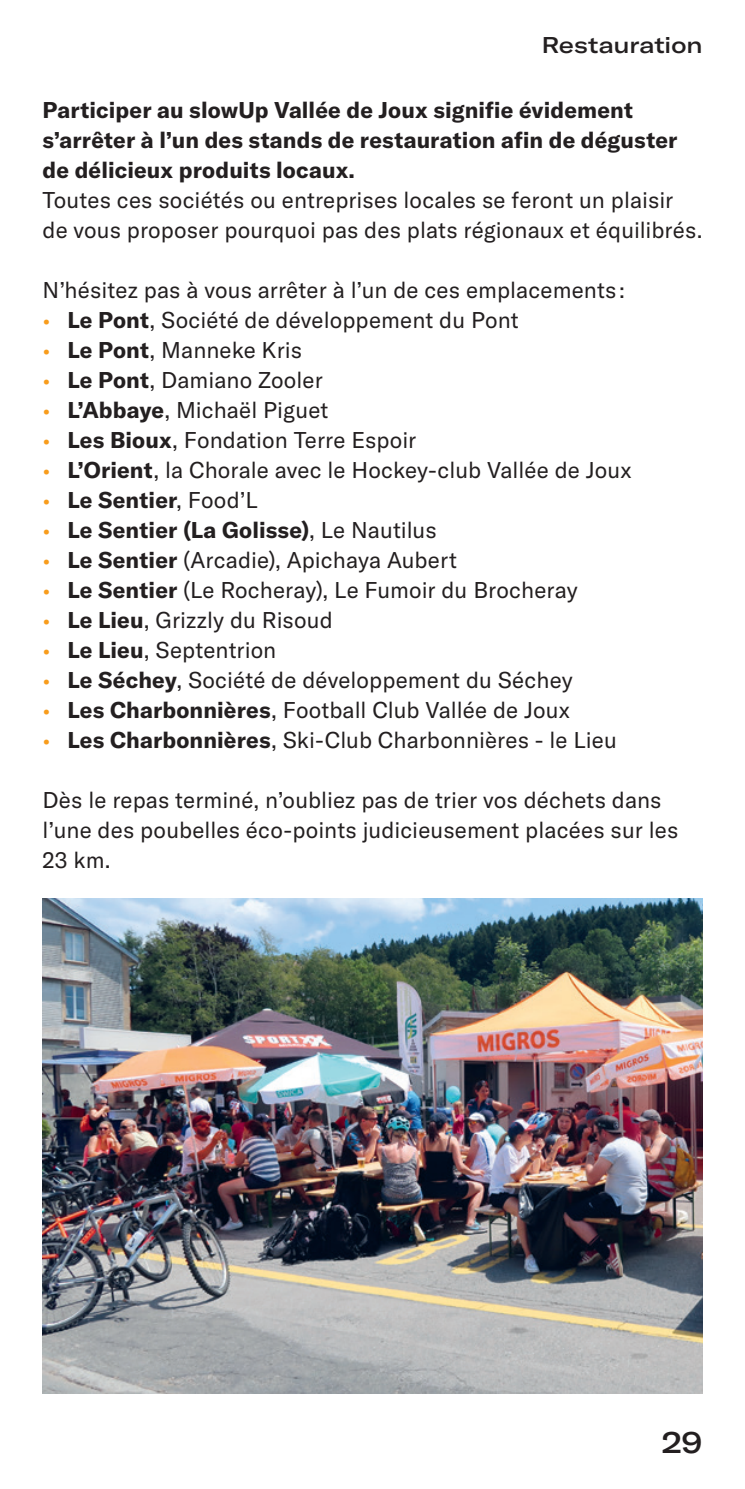
<style>
.page{position:relative;width:745px;height:1489px;background:#fff}
.page>*{position:absolute;margin:0;border:0;box-sizing:border-box;transform-origin:0 0}
.t1{font:500 expanded 30px "GT America";color:#231f20}
.P1_-_Lauftext{font:22.5px/30px "GT America";letter-spacing:.005em;color:#231f20}
.P1_-_Lauftext-2{font:700 22.5px/30px "GT America";letter-spacing:.005em;color:#231f20}
.Rubriktitel{font:500 expanded 22.5px "GT America";color:#231f20}
.s1{color:#f89c1c}
.s2{font-weight:700}
.s3{font-weight:400;color:#f89c1c}
.s4{font-weight:400}
</style>
<div class="page">
<img style="left:43px;top:898px;width:659px;height:495px">
<p class="Rubriktitel" style="left:541px;top:31px;width:162px">Restauration</p>
<p class="P1_-_Lauftext-2" style="left:43px;top:94px;width:591px">Participer au slowUp Vallée de Joux signifie évidement</p>
<p class="P1_-_Lauftext-2" style="left:43px;top:124px;width:636px">s’arrêter à l’un des stands de restauration afin de déguster de délicieux produits locaux.</p>
<p class="P1_-_Lauftext" style="left:43px;top:185px;width:661px">Toutes ces sociétés ou entreprises locales se feront un plaisir de vous proposer pourquoi pas des plats régionaux et équilibrés.</p>
<p class="P1_-_Lauftext" style="left:43px;top:275px;width:583px">N’hésitez pas à vous arrêter à l’un de ces emplacements :</p>
<p class="P1_-_Lauftext" style="left:43px;top:305px;width:477px"><span class="s1">•</span> <span class="s2">Le Pont</span>, Société de développement du Pont</p>
<p class="P1_-_Lauftext" style="left:43px;top:335px;width:261px"><span class="s1">•</span> <span class="s2">Le Pont</span>, Manneke Kris</p>
<p class="P1_-_Lauftext" style="left:43px;top:365px;width:281px"><span class="s1">•</span> <span class="s2">Le Pont</span>, Damiano Zooler</p>
<p class="P1_-_Lauftext" style="left:43px;top:395px;width:287px"><span class="s1">•</span> <span class="s2">L’Abbaye</span>, Michaël Piguet</p>
<p class="P1_-_Lauftext" style="left:43px;top:425px;width:375px"><span class="s1">•</span> <span class="s2">Les Bioux</span>, Fondation Terre Espoir</p>
<p class="P1_-_Lauftext" style="left:43px;top:455px;width:590px"><span class="s1">•</span> <span class="s2">L’Orient</span>, la Chorale avec le Hockey-club Vallée de Joux</p>
<p class="P1_-_Lauftext-2" style="left:43px;top:484px;width:217px"><span class="s3">•</span> Le Sentier<span class="s4">, Food’L</span></p>
<p class="P1_-_Lauftext-2" style="left:43px;top:514px;width:395px"><span class="s3">•</span> Le Sentier (La Golisse)<span class="s4">, Le Nautilus</span></p>
<p class="P1_-_Lauftext" style="left:43px;top:545px;width:415px"><span class="s1">•</span> <span class="s2">Le Sentier</span> (Arcadie), Apichaya Aubert</p>
<p class="P1_-_Lauftext" style="left:43px;top:575px;width:536px"><span class="s1">•</span> <span class="s2">Le Sentier</span> (Le Rocheray), Le Fumoir du Brocheray</p>
<p class="P1_-_Lauftext" style="left:43px;top:605px;width:291px"><span class="s1">•</span> <span class="s2">Le Lieu</span>, Grizzly du Risoud</p>
<p class="P1_-_Lauftext" style="left:43px;top:635px;width:235px"><span class="s1">•</span> <span class="s2">Le Lieu</span>, Septentrion</p>
<p class="P1_-_Lauftext" style="left:43px;top:665px;width:531px"><span class="s1">•</span> <span class="s2">Le Séchey</span>, Société de développement du Séchey</p>
<p class="P1_-_Lauftext" style="left:43px;top:695px;width:528px"><span class="s1">•</span> <span class="s2">Les Charbonnières</span>, Football Club Vallée de Joux</p>
<p class="P1_-_Lauftext" style="left:43px;top:725px;width:575px"><span class="s1">•</span> <span class="s2">Les Charbonnières</span>, Ski-Club Charbonnières - le Lieu</p>
<p class="P1_-_Lauftext" style="left:43px;top:785px;width:637px">Dès le repas terminé, n’oubliez pas de trier vos déchets dans l’une des poubelles éco-points judicieusement placées sur les<br>23 km.</p>
<h1 class="t1" style="left:661px;top:1423px;width:42px">29</h1>
</div>
